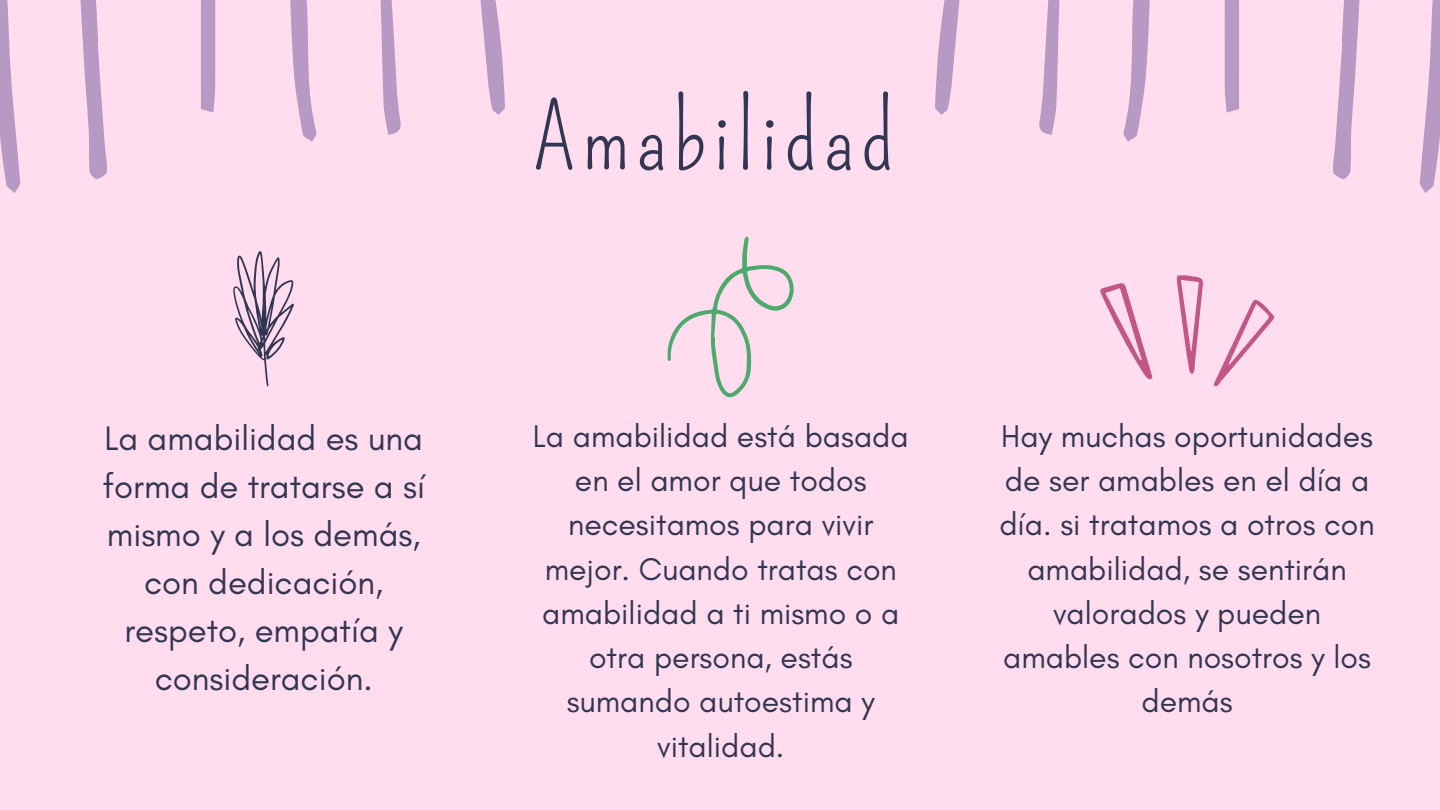
<style>
.page{position:relative;width:1440px;height:810px;background:#fde}
.page>*{position:absolute;margin:0;border:0;box-sizing:border-box;transform-origin:0 0}
.t1{font:91px "Pompiere";letter-spacing:.075em;color:#333652}
.t2{font:34.7px/48px "Glacial Indifference";color:#333652;text-align:center}
.t3{font:32px/44.2px "Glacial Indifference";color:#333652;text-align:center}
</style>
<div class="page">
<svg style="left:233px;top:251px;width:61px;height:136px"></svg>
<svg style="left:667px;top:236px;width:127px;height:162px"></svg>
<svg style="left:1100px;top:275px;width:174px;height:111px"></svg>
<svg style="left:935px;top:0;width:505px;height:193px"></svg>
<svg style="left:0;top:0;width:505px;height:193px"></svg>
<p class="t2" style="left:102px;top:413px;width:324px">La amabilidad es una forma de tratarse a sí mismo y a los demás, con dedicación, respeto, empatía y consideración.</p>
<h1 class="t1" style="left:534px;top:84px;width:362px">Amabilidad</h1>
<p class="t3" style="left:533px;top:413px;width:377px">La amabilidad está basada en el amor que todos necesitamos para vivir mejor. Cuando tratas con amabilidad a ti mismo o a otra persona, estás sumando autoestima y vitalidad.</p>
<p class="t3" style="left:999px;top:413px;width:377px">Hay muchas oportunidades de ser amables en el día a día. si tratamos a otros con amabilidad, se sentirán valorados y pueden amables con nosotros y los demás</p>
</div>
